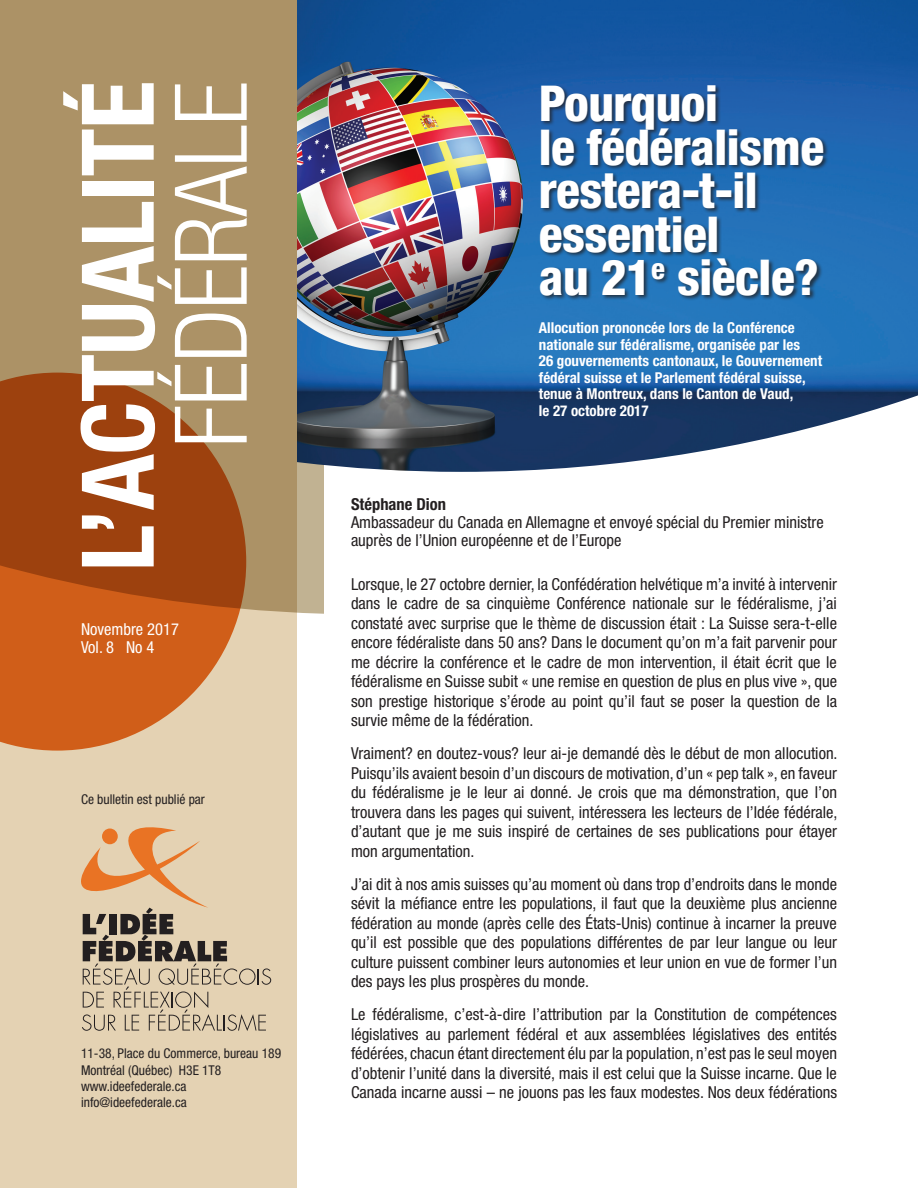
<style>
.page{position:relative;width:918px;height:1188px;background:#fff}
.page>*{position:absolute;margin:0;border:0;box-sizing:border-box;transform-origin:0 0}
.t1{font:700 condensed 100.5px "Helvetica Neue";letter-spacing:-.01em;color:#fff}
.t2{font:300 condensed 100.5px "Helvetica Neue";letter-spacing:-.01em;color:#fff}
.t3{font:800 condensed 49.5px "Helvetica Neue";letter-spacing:-.01em;color:#fff}
.t4{font:condensed 16.5px/19.5px "Helvetica Neue";color:#231f20;text-align:justify}
.t5{font:condensed 16.5px "Helvetica Neue";color:#fff}
.t6{font:700 condensed 16.5px "Helvetica Neue";color:#231f20}
.t7{font:700 condensed 15px/16.5px "Helvetica Neue";color:#fff}
.t8{font:condensed 13.5px "Helvetica Neue";color:#231f20}
</style>
<div class="page">
<div style="left:0;top:0;width:297px;height:1188px;background:#e4d2b3"></div>
<div style="left:0;top:0;width:324px;height:614px;background:#ac9266"></div>
<svg style="left:0;top:373px;width:246px;height:378px;background:#b55d26"></svg>
<svg style="left:81px;top:827px;width:190px;height:204px"></svg>
<img style="left:297px;top:0;width:621px;height:472px">
<div style="left:539px;top:85px;width:290px;height:216px;background:#231f20;opacity:.75"></div>
<p class="t1" style="left:57px;top:571px;width:492px;rotate:-90deg">L’ACTUALITÉ</p>
<p class="t2" style="left:154px;top:448px;width:368px;rotate:-90deg">FÉDÉRALE</p>
<p class="t5" style="left:81px;top:620px;width:99px">Novembre 2017</p>
<p class="t5" style="left:81px;top:638px;width:75px">Vol. 8 No 4</p>
<p class="t8" style="left:81px;top:792px;width:125px">Ce bulletin est publié par</p>
<p class="t8" style="left:81px;top:1046px;width:202px">11-38, Place du Commerce, bureau 189</p>
<p class="t8" style="left:81px;top:1062px;width:142px">Montréal (Québec) H3E 1T8</p>
<p class="t8" style="left:81px;top:1078px;width:107px">www.ideefederale.ca</p>
<p class="t8" style="left:81px;top:1094px;width:107px">info@ideefederale.ca</p>
<p class="t3" style="left:539px;top:73px;width:181px">Pourquoi</p>
<p class="t3" style="left:539px;top:116px;width:287px">le fédéralisme</p>
<p class="t3" style="left:539px;top:160px;width:220px">restera-t-il</p>
<p class="t3" style="left:539px;top:203px;width:182px">essentiel</p>
<p class="t3" style="left:539px;top:247px;width:282px">au 21<sup>e</sup> siècle?</p>
<p class="t7" style="left:539px;top:320px;width:263px">Allocution prononcée lors de la Conférence nationale sur fédéralisme, organisée par les</p>
<p class="t7" style="left:539px;top:353px;width:285px">26 gouvernements cantonaux, le Gouvernement fédéral suisse et le Parlement fédéral suisse, tenue à Montreux, dans le Canton de Vaud,</p>
<p class="t7" style="left:539px;top:402px;width:111px">le 27 octobre 2017</p>
<p class="t6" style="left:351px;top:494px;width:96px">Stéphane Dion</p>
<p class="t4" style="left:351px;top:513px;width:474px;line-height:18px">Ambassadeur du Canada en Allemagne et envoyé spécial du Premier ministre auprès de l’Union européenne et de l’Europe</p>
<p class="t4" style="left:351px;top:574px;width:488px">Lorsque, le 27 octobre dernier, la Confédération helvétique m’a invité à intervenir dans le cadre de sa cinquième Conférence nationale sur le fédéralisme, j’ai constaté avec surprise que le thème de discussion était : La Suisse sera-t-elle encore fédéraliste dans 50 ans? Dans le document qu’on m’a fait parvenir pour me décrire la conférence et le cadre de mon intervention, il était écrit que le fédéralisme en Suisse subit « une remise en question de plus en plus vive », que son prestige historique s’érode au point qu’il faut se poser la question de la survie même de la fédération.</p>
<p class="t4" style="left:351px;top:744px;width:488px">Vraiment? en doutez-vous? leur ai-je demandé dès le début de mon allocution.<br>Puisqu’ils avaient besoin d’un discours de motivation, d’un « pep talk », en faveur du fédéralisme je le leur ai donné. Je crois que ma démonstration, que l’on trouvera dans les pages qui suivent, intéressera les lecteurs de l’Idée fédérale, d’autant que je me suis inspiré de certaines de ses publications pour étayer mon argumentation.</p>
<p class="t4" style="left:351px;top:874px;width:488px">J’ai dit à nos amis suisses qu’au moment où dans trop d’endroits dans le monde sévit la méfiance entre les populations, il faut que la deuxième plus ancienne fédération au monde (après celle des États-Unis) continue à incarner la preuve qu’il est possible que des populations différentes de par leur langue ou leur culture puissent combiner leurs autonomies et leur union en vue de former l’un des pays les plus prospères du monde.</p>
<p class="t4" style="left:351px;top:1005px;width:488px">Le fédéralisme, c’est-à-dire l’attribution par la Constitution de compétences législatives au parlement fédéral et aux assemblées législatives des entités fédérées, chacun étant directement élu par la population, n’est pas le seul moyen d’obtenir l’unité dans la diversité, mais il est celui que la Suisse incarne. Que le Canada incarne aussi – ne jouons pas les faux modestes. Nos deux fédérations</p>
</div>
